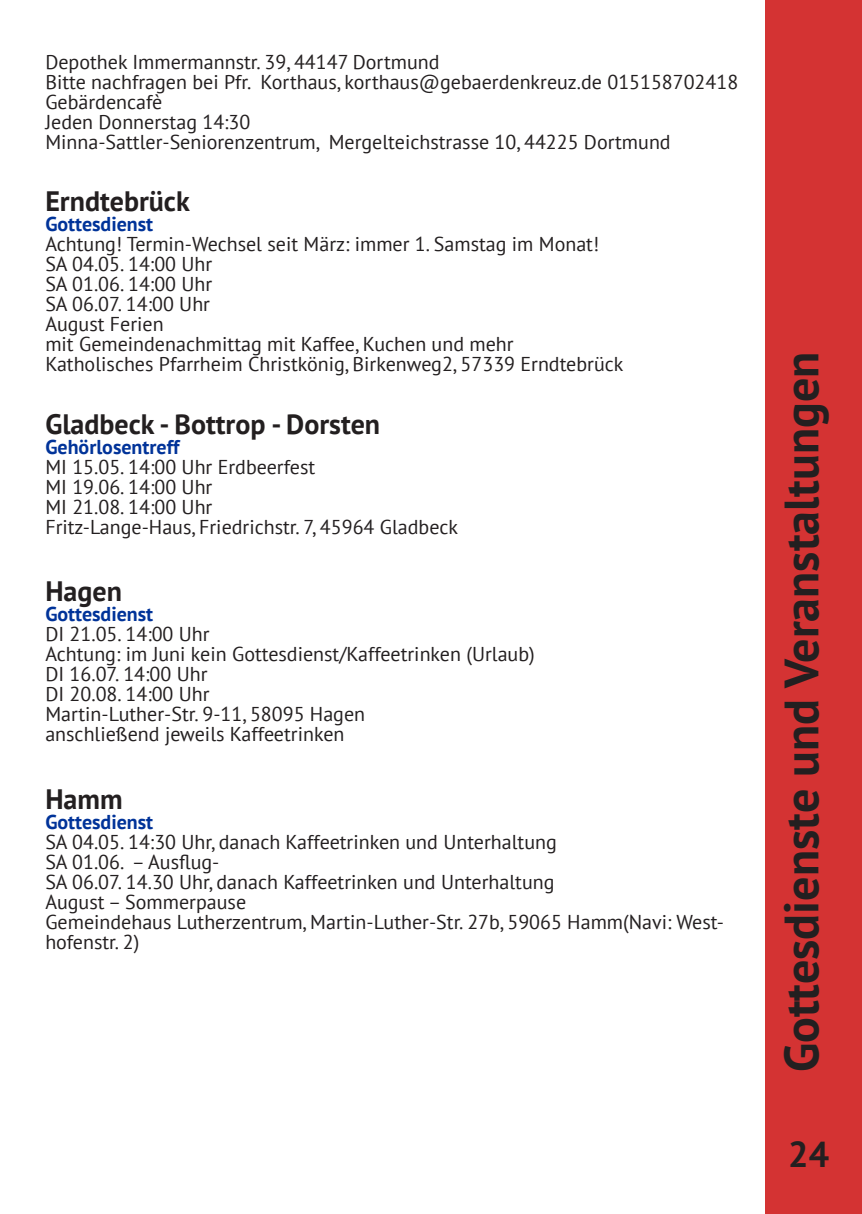
<style>
.page{position:relative;width:862px;height:1214px;background:#fff}
.page>*{position:absolute;margin:0;border:0;box-sizing:border-box;transform-origin:0 0}
.t1{font:700 48px "PT Sans";color:#231f20}
.t2{font:700 36px "PT Sans";color:#231f20}
.t3{font:700 28px "PT Sans";color:#231f20}
.t4{font:20px/20px "PT Sans";color:#231f20}
.t5{font:700 20px "PT Sans";color:#039}
</style>
<div class="page">
<div style="left:765px;top:0;width:97px;height:1213px;background:#d43333"></div>
<p class="t4" style="left:45px;top:51px;width:396px">Depothek Immermannstr. 39, 44147 Dortmund</p>
<p class="t4" style="left:45px;top:71px;width:694px">Bitte nachfragen bei Pfr. Korthaus, korthaus@gebaerdenkreuz.de 015158702418</p>
<p class="t4" style="left:45px;top:91px;width:119px">Gebärdencafè</p>
<p class="t4" style="left:45px;top:111px;width:206px">Jeden Donnerstag 14:30</p>
<p class="t4" style="left:45px;top:131px;width:627px">Minna-Sattler-Seniorenzentrum, Mergelteichstrasse 10, 44225 Dortmund</p>
<p class="t3" style="left:45px;top:183px;width:146px">Erndtebrück</p>
<p class="t5" style="left:45px;top:211px;width:109px">Gottesdienst</p>
<p class="t4" style="left:45px;top:234px;width:555px">Achtung! Termin-Wechsel seit März: immer 1. Samstag im Monat!</p>
<p class="t4" style="left:45px;top:254px;width:168px">SA 04.05. 14:00 Uhr</p>
<p class="t4" style="left:45px;top:274px;width:168px">SA 01.06. 14:00 Uhr</p>
<p class="t4" style="left:45px;top:294px;width:166px">SA 06.07. 14:00 Uhr</p>
<p class="t4" style="left:45px;top:314px;width:120px">August Ferien</p>
<p class="t4" style="left:45px;top:334px;width:470px">mit Gemeindenachmittag mit Kaffee, Kuchen und mehr</p>
<p class="t4" style="left:45px;top:354px;width:579px">Katholisches Pfarrheim Christkönig, Birkenweg2, 57339 Erndtebrück</p>
<p class="t3" style="left:45px;top:405px;width:336px">Gladbeck - Bottrop - Dorsten</p>
<p class="t5" style="left:45px;top:433px;width:136px">Gehörlosentreff</p>
<p class="t4" style="left:45px;top:456px;width:271px">MI 15.05. 14:00 Uhr Erdbeerfest</p>
<p class="t4" style="left:45px;top:476px;width:169px">MI 19.06. 14:00 Uhr</p>
<p class="t4" style="left:45px;top:496px;width:169px">MI 21.08. 14:00 Uhr</p>
<p class="t4" style="left:45px;top:516px;width:414px">Fritz-Lange-Haus, Friedrichstr. 7, 45964 Gladbeck</p>
<p class="t3" style="left:45px;top:572px;width:78px">Hagen</p>
<p class="t5" style="left:45px;top:601px;width:109px">Gottesdienst</p>
<p class="t4" style="left:45px;top:623px;width:166px">DI 21.05. 14:00 Uhr</p>
<p class="t4" style="left:45px;top:643px;width:491px">Achtung: im Juni kein Gottesdienst/Kaffeetrinken (Urlaub)</p>
<p class="t4" style="left:45px;top:663px;width:164px">DI 16.07. 14:00 Uhr</p>
<p class="t4" style="left:45px;top:683px;width:166px">DI 20.08. 14:00 Uhr</p>
<p class="t4" style="left:45px;top:703px;width:321px">Martin-Luther-Str. 9-11, 58095 Hagen</p>
<p class="t4" style="left:45px;top:723px;width:301px">anschließend jeweils Kaffeetrinken</p>
<p class="t3" style="left:45px;top:780px;width:79px">Hamm</p>
<p class="t5" style="left:45px;top:808px;width:109px">Gottesdienst</p>
<p class="t4" style="left:45px;top:831px;width:513px">SA 04.05. 14:30 Uhr, danach Kaffeetrinken und Unterhaltung</p>
<p class="t4" style="left:45px;top:851px;width:176px">SA 01.06. – Ausflug-</p>
<p class="t4" style="left:45px;top:871px;width:511px">SA 06.07. 14.30 Uhr, danach Kaffeetrinken und Unterhaltung</p>
<p class="t4" style="left:45px;top:891px;width:202px">August – Sommerpause</p>
<p class="t4" style="left:45px;top:911px;width:680px">Gemeindehaus Lutherzentrum, Martin-Luther-Str. 27b, 59065 Hamm(Navi: West&shy;hofenstr. 2)</p>
<p class="t1" style="left:770px;top:1071px;width:722px;rotate:-90deg">Gottesdienste und Veranstaltungen</p>
<p class="t2" style="left:788px;top:1130px;width:42px">24</p>
</div>
